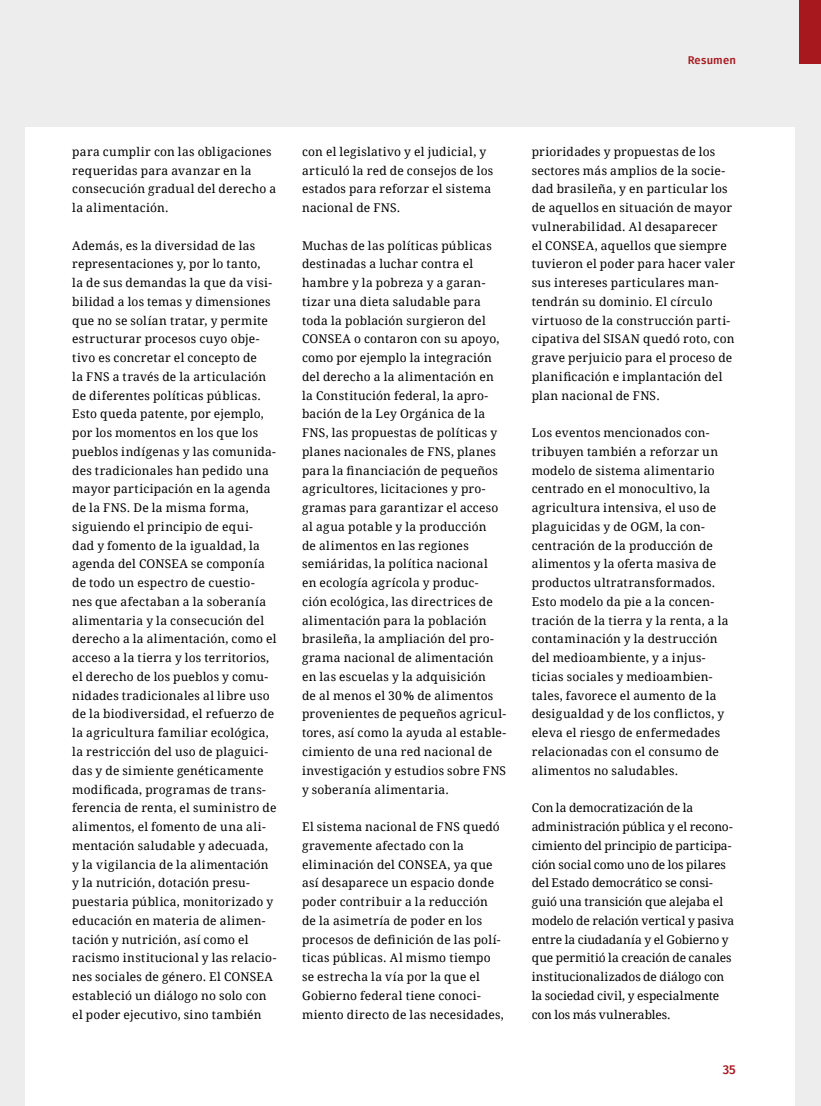
<style>
.page{position:relative;width:821px;height:1106px;background:#ededed}
.page>*{position:absolute;margin:0;border:0;box-sizing:border-box;transform-origin:0 0}
.t1{font:500 12.75px "Fira Sans";color:#a7181e}
.t2{font:12px/18.8px "Droid Serif";letter-spacing:.02em;color:#000}
.t3{font:12px/18.8px "Droid Serif";letter-spacing:-.005em;color:#000}
.t4{font:500 11.25px "Fira Sans";letter-spacing:.015em;color:#a7181e}
</style>
<div class="page">
<div style="left:799px;top:0;width:22px;height:64px;background:#a7181e"></div>
<div style="left:26px;top:128px;width:769px;height:978px;background:#fff"></div>
<p class="t4" style="left:687px;top:51px;width:50px">Resumen</p>
<p class="t2" style="left:72px;top:142px;width:205px">para cumplir con las obligaciones requeridas para avanzar en la consecución gradual del derecho a la alimentación.</p>
<p class="t2" style="left:72px;top:235px;width:206px">Además, es la diversidad de las representaciones y, por lo tanto,<br>la de sus demandas la que da visi&shy;bilidad a los temas y dimensiones que no se solían tratar, y permite estructurar procesos cuyo obje&shy;tivo es concretar el concepto de<br>la FNS a través de la articulación de diferentes políticas públicas.<br>Esto queda patente, por ejemplo, por los momentos en los que los pueblos indígenas y las comunida&shy;des tradicionales han pedido una mayor participación en la agenda de la FNS. De la misma forma, siguiendo el principio de equi&shy;dad y fomento de la igualdad, la agenda del CONSEA se componía de todo un espectro de cuestio&shy;nes que afectaban a la soberanía alimentaria y la consecución del derecho a la alimentación, como el acceso a la tierra y los territorios, el derecho de los pueblos y comu&shy;nidades tradicionales al libre uso de la biodiversidad, el refuerzo de la agricultura familiar ecológica, la restricción del uso de plaguici&shy;das y de simiente genéticamente modificada, programas de trans&shy;ferencia de renta, el suministro de alimentos, el fomento de una ali&shy;mentación saludable y adecuada, y la vigilancia de la alimentación y la nutrición, dotación presu&shy;puestaria pública, monitorizado y educación en materia de alimen&shy;tación y nutrición, así como el racismo institucional y las relacio&shy;nes sociales de género. El CONSEA estableció un diálogo no solo con el poder ejecutivo, sino también</p>
<p class="t2" style="left:302px;top:142px;width:193px">con el legislativo y el judicial, y articuló la red de consejos de los estados para reforzar el sistema nacional de FNS.</p>
<p class="t2" style="left:302px;top:235px;width:206px">Muchas de las políticas públicas destinadas a luchar contra el hambre y la pobreza y a garan&shy;tizar una dieta saludable para toda la población surgieron del<br>CONSEA o contaron con su apoyo, como por ejemplo la integración del derecho a la alimentación en la Constitución federal, la apro&shy;bación de la Ley Orgánica de la<br>FNS, las propuestas de políticas y planes nacionales de FNS, planes para la financiación de pequeños agricultores, licitaciones y pro&shy;gramas para garantizar el acceso al agua potable y la producción<br>de alimentos en las regiones semiáridas, la política nacional<br>en ecología agrícola y produc&shy;ción ecológica, las directrices de alimentación para la población brasileña, la ampliación del pro&shy;grama nacional de alimentación en las escuelas y la adquisición<br>de al menos el 30% de alimentos provenientes de pequeños agricul&shy;tores, así como la ayuda al estable&shy;cimiento de una red nacional de investigación y estudios sobre FNS y soberanía alimentaria.</p>
<p class="t2" style="left:302px;top:817px;width:203px">El sistema nacional de FNS quedó gravemente afectado con la eliminación del CONSEA, ya que así desaparece un espacio donde poder contribuir a la reducción de la asimetría de poder en los procesos de definición de las polí&shy;ticas públicas. Al mismo tiempo se estrecha la vía por la que el<br>Gobierno federal tiene conoci&shy;miento directo de las necesidades,</p>
<p class="t2" style="left:531px;top:142px;width:205px">prioridades y propuestas de los sectores más amplios de la socie&shy;dad brasileña, y en particular los de aquellos en situación de mayor vulnerabilidad. Al desaparecer<br>el CONSEA, aquellos que siempre tuvieron el poder para hacer valer sus intereses particulares man&shy;tendrán su dominio. El círculo virtuoso de la construcción parti&shy;cipativa del SISAN quedó roto, con grave perjuicio para el proceso de planificación e implantación del plan nacional de FNS.</p>
<p class="t2" style="left:531px;top:423px;width:198px">Los eventos mencionados con&shy;tribuyen también a reforzar un modelo de sistema alimentario centrado en el monocultivo, la agricultura intensiva, el uso de plaguicidas y de OGM, la con&shy;centración de la producción de alimentos y la oferta masiva de productos ultratransformados.<br>Esto modelo da pie a la concen&shy;tración de la tierra y la renta, a la contaminación y la destrucción del medioambiente, y a injus&shy;ticias sociales y medioambien&shy;tales, favorece el aumento de la desigualdad y de los conflictos, y eleva el riesgo de enfermedades relacionadas con el consumo de alimentos no saludables.</p>
<p class="t3" style="left:531px;top:798px;width:204px">Con la democratización de la administración pública y el recono&shy;cimiento del principio de participa&shy;ción social como uno de los pilares del Estado democrático se consi&shy;guió una transición que alejaba el modelo de relación vertical y pasiva entre la ciudadanía y el Gobierno y que permitió la creación de canales institucionalizados de diálogo con la sociedad civil, y especialmente con los más vulnerables.</p>
<p class="t1" style="left:722px;top:1059px;width:15px">35</p>
</div>
